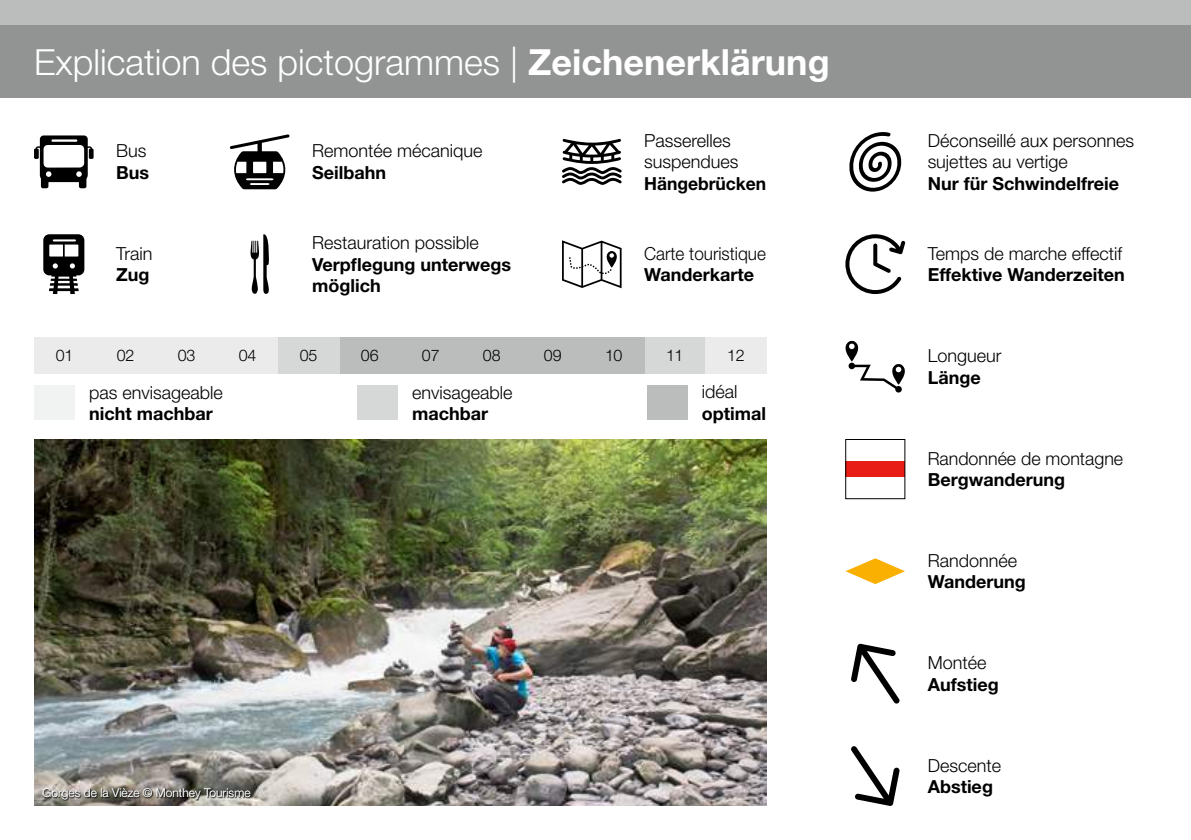
<style>
.page{position:relative;width:1191px;height:840px;background:#fff}
.page>*{position:absolute;margin:0;border:0;box-sizing:border-box;transform-origin:0 0}
.t1{font:300 36px "Helvetica Neue LT Std";color:#fff}
.t2{font:300 18px/21.6px "Helvetica Neue LT Std";color:#000}
.t3{font:700 18px/21.6px "Helvetica Neue LT Std";color:#000}
.t4{font:300 18px "Helvetica Neue LT Std";color:#000;scale:.95 1}
.t5{font:300 16px "Helvetica Neue LT Std";color:#000}
.t6{font:300 12px "Helvetica Neue LT Std";color:#fff}
.s1{font-weight:700}
</style>
<div class="page">
<div style="left:0;top:0;width:1191px;height:25px;background:#bbbdbd"></div>
<div style="left:0;top:25px;width:1191px;height:73px;background:#929493"></div>
<img style="left:34px;top:439px;width:732px;height:366px">
<div style="left:34px;top:385px;width:41px;height:35px;background:#f1f2f2"></div>
<div style="left:647px;top:385px;width:40px;height:35px;background:#bbbdbd"></div>
<div style="left:357px;top:385px;width:41px;height:35px;background:#d6d8d8"></div>
<div style="left:34px;top:337px;width:61px;height:36px;background:#ebebeb"></div>
<div style="left:339px;top:337px;width:61px;height:36px;background:#bbbdbd"></div>
<div style="left:95px;top:337px;width:61px;height:36px;background:#ebebeb"></div>
<div style="left:400px;top:337px;width:61px;height:36px;background:#bbbdbd"></div>
<div style="left:156px;top:337px;width:61px;height:36px;background:#ebebeb"></div>
<div style="left:461px;top:337px;width:61px;height:36px;background:#bbbdbd"></div>
<div style="left:217px;top:337px;width:61px;height:36px;background:#ebebeb"></div>
<div style="left:522px;top:337px;width:61px;height:36px;background:#bbbdbd"></div>
<div style="left:644px;top:337px;width:61px;height:36px;background:#d6d8d8"></div>
<div style="left:278px;top:337px;width:61px;height:36px;background:#d6d8d8"></div>
<div style="left:583px;top:337px;width:61px;height:36px;background:#bbbdbd"></div>
<div style="left:705px;top:337px;width:61px;height:36px;background:#ebebeb"></div>
<svg style="left:849px;top:132px;width:53px;height:59px"></svg>
<svg style="left:250px;top:234px;width:19px;height:60px"></svg>
<svg style="left:562px;top:240px;width:59px;height:48px"></svg>
<svg style="left:845px;top:340px;width:60px;height:52px"></svg>
<svg style="left:34px;top:135px;width:60px;height:53px"></svg>
<svg style="left:230px;top:134px;width:59px;height:55px"></svg>
<svg style="left:43px;top:234px;width:41px;height:60px"></svg>
<svg style="left:562px;top:139px;width:59px;height:46px"></svg>
<svg style="left:845px;top:558px;width:60px;height:25px"></svg>
<div style="left:845px;top:461px;width:60px;height:15px;background:#e81d15"></div>
<div style="left:845px;top:439px;width:60px;height:59px;border:1px solid #000"></div>
<svg style="left:851px;top:643px;width:49px;height:60px"></svg>
<svg style="left:851px;top:746px;width:48px;height:59px"></svg>
<svg style="left:845px;top:234px;width:60px;height:60px"></svg>
<div style="left:43px;top:787px;width:208px;height:13px;background:#000;opacity:.75"></div>
<h1 class="t1" style="left:34px;top:40px;width:797px">Explication des pictogrammes | <span class="s1">Zeichenerklärung</span></h1>
<p class="t2" style="left:116px;top:140px;width:32px">Bus</p>
<p class="t3" style="left:116px;top:161px;width:35px">Bus</p>
<p class="t2" style="left:116px;top:242px;width:38px">Train</p>
<p class="t3" style="left:116px;top:263px;width:35px">Zug</p>
<p class="t2" style="left:312px;top:140px;width:172px">Remontée mécanique</p>
<p class="t3" style="left:312px;top:161px;width:75px">Seilbahn</p>
<p class="t2" style="left:312px;top:231px;width:168px">Restauration possible</p>
<p class="t3" style="left:312px;top:253px;width:201px">Verpflegung unterwegs möglich</p>
<p class="t2" style="left:644px;top:129px;width:96px">Passerelles suspendues</p>
<p class="t3" style="left:644px;top:172px;width:124px">Hängebrücken</p>
<p class="t4" style="left:644px;top:242px;width:130px">Carte touristique</p>
<p class="t3" style="left:644px;top:263px;width:111px">Wanderkarte</p>
<p class="t5" style="left:56px;top:345px;width:19px">01</p>
<p class="t5" style="left:117px;top:345px;width:19px">02</p>
<p class="t5" style="left:178px;top:345px;width:19px">03</p>
<p class="t5" style="left:239px;top:345px;width:19px">04</p>
<p class="t5" style="left:300px;top:345px;width:19px">05</p>
<p class="t5" style="left:361px;top:345px;width:19px">06</p>
<p class="t5" style="left:422px;top:345px;width:19px">07</p>
<p class="t5" style="left:483px;top:345px;width:19px">08</p>
<p class="t5" style="left:544px;top:345px;width:19px">09</p>
<p class="t5" style="left:605px;top:345px;width:19px">10</p>
<p class="t5" style="left:666px;top:345px;width:19px">11</p>
<p class="t5" style="left:727px;top:345px;width:19px">12</p>
<p class="t2" style="left:89px;top:381px;width:135px">pas envisageable</p>
<p class="t3" style="left:89px;top:402px;width:125px">nicht machbar</p>
<p class="t6" style="left:43px;top:785px;width:209px">Gorges de la Vièze © Monthey Tourisme</p>
<p class="t2" style="left:412px;top:381px;width:102px">envisageable</p>
<p class="t3" style="left:412px;top:402px;width:77px">machbar</p>
<p class="t2" style="left:702px;top:380px;width:37px">idéal</p>
<p class="t3" style="left:702px;top:402px;width:66px">optimal</p>
<p class="t2" style="left:927px;top:129px;width:208px">Déconseillé aux personnes sujettes au vertige</p>
<p class="t3" style="left:927px;top:172px;width:193px">Nur für Schwindelfreie</p>
<p class="t2" style="left:927px;top:242px;width:196px">Temps de marche effectif</p>
<p class="t3" style="left:927px;top:263px;width:198px">Effektive Wanderzeiten</p>
<p class="t2" style="left:927px;top:344px;width:75px">Longueur</p>
<p class="t3" style="left:927px;top:366px;width:55px">Länge</p>
<p class="t2" style="left:927px;top:447px;width:197px">Randonnée de montagne</p>
<p class="t3" style="left:927px;top:468px;width:139px">Bergwanderung</p>
<p class="t2" style="left:927px;top:549px;width:91px">Randonnée</p>
<p class="t3" style="left:927px;top:570px;width:100px">Wanderung</p>
<p class="t2" style="left:927px;top:651px;width:60px">Montée</p>
<p class="t3" style="left:927px;top:673px;width:72px">Aufstieg</p>
<p class="t2" style="left:927px;top:753px;width:75px">Descente</p>
<p class="t3" style="left:927px;top:775px;width:67px">Abstieg</p>
</div>
